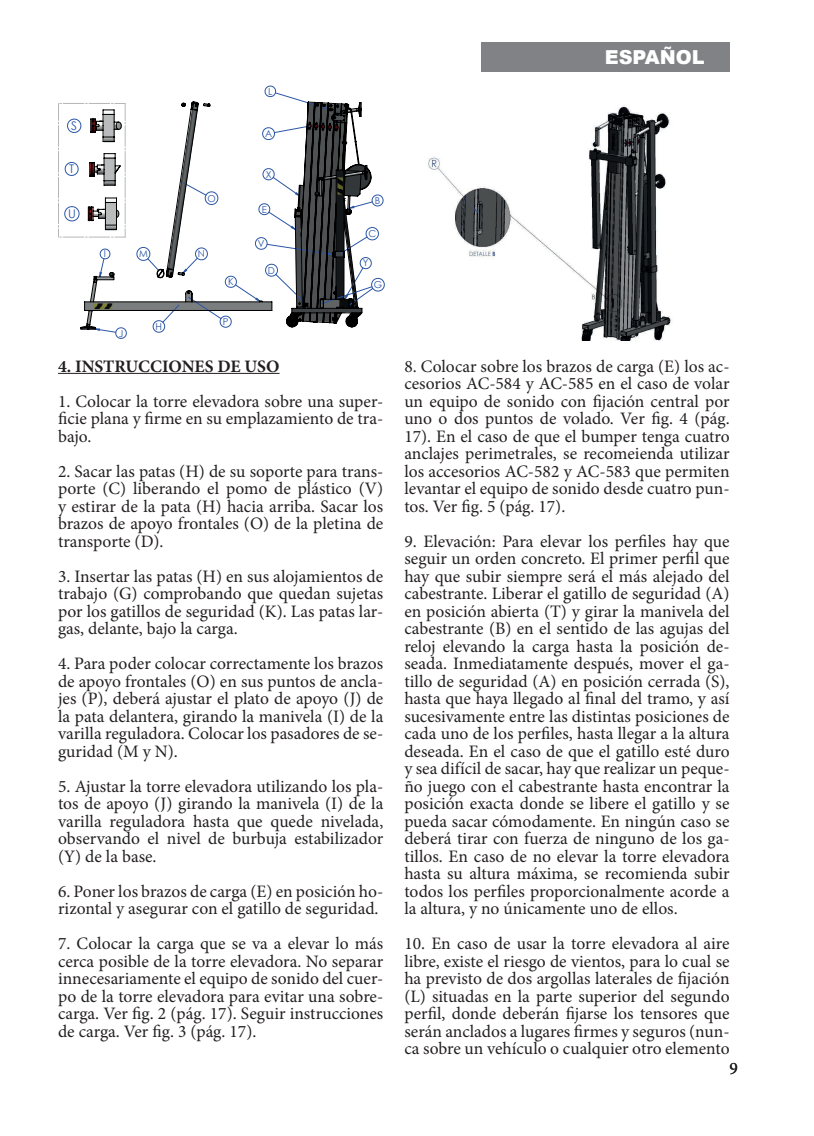
<style>
.page{position:relative;width:814px;height:1136px;background:#fff}
.page>*{position:absolute;margin:0;border:0;box-sizing:border-box;transform-origin:0 0}
.t1{font:900 19.25px "Arial";color:#fff}
.Texto{font:17.5px/17.5px "Minion Pro";color:#231f20;text-align:justify}
._1__Introducción{font:700 17.5px "Minion Pro";color:#231f20}
.t2{font:11.9px "Century Gothic";color:#2a56a5}
.t3{font:9.62px "Century Gothic";color:#2a56a5}
</style>
<div class="page">
<div style="left:481px;top:42px;width:248px;height:30px;background:#808285"></div>
<hr style="left:58px;top:373px;width:221px;height:1px;background:#231f20">
<img style="left:428px;top:105px;width:244px;height:236px">
<svg style="left:95px;top:128px;width:259px;height:202px"></svg>
<svg style="left:58px;top:102px;width:214px;height:227px"></svg>
<svg style="left:286px;top:102px;width:85px;height:225px"></svg>
<p class="t2" style="left:71px;top:117px;width:7px">S</p>
<p class="t2" style="left:69px;top:161px;width:7px">T</p>
<p class="t2" style="left:68px;top:205px;width:9px">U</p>
<p class="t3" style="left:207px;top:191px;width:10px">O</p>
<p class="t3" style="left:104px;top:247px;width:4px">I</p>
<p class="t3" style="left:139px;top:247px;width:10px">M</p>
<p class="t3" style="left:198px;top:247px;width:9px">N</p>
<p class="t3" style="left:119px;top:326px;width:6px">J</p>
<p class="t3" style="left:156px;top:320px;width:8px">H</p>
<p class="t3" style="left:228px;top:275px;width:7px">K</p>
<p class="t3" style="left:223px;top:315px;width:7px">P</p>
<p class="t3" style="left:268px;top:85px;width:6px">L</p>
<p class="t3" style="left:265px;top:127px;width:9px">A</p>
<p class="t3" style="left:266px;top:167px;width:7px">X</p>
<p class="t3" style="left:262px;top:202px;width:7px">E</p>
<p class="t3" style="left:258px;top:237px;width:8px">V</p>
<p class="t3" style="left:268px;top:263px;width:9px">D</p>
<p class="t3" style="left:375px;top:194px;width:7px">B</p>
<p class="t3" style="left:368px;top:227px;width:9px">C</p>
<p class="t3" style="left:363px;top:256px;width:7px">Y</p>
<p class="t3" style="left:374px;top:278px;width:10px">G</p>
<p class="_1__Introducción" style="left:58px;top:354px;width:223px">4. INSTRUCCIONES DE USO</p>
<p class="Texto" style="left:58px;top:392px;width:327px">1. Colocar la torre elevadora sobre una super&shy;ficie plana y firme en su emplazamiento de tra&shy;bajo.</p>
<p class="Texto" style="left:58px;top:462px;width:327px">2. Sacar las patas (H) de su soporte para trans&shy;porte (C) liberando el pomo de plástico (V) y estirar de la pata (H) hacia arriba. Sacar los brazos de apoyo frontales (O) de la pletina de transporte (D).</p>
<p class="Texto" style="left:58px;top:567px;width:327px">3. Insertar las patas (H) en sus alojamientos de trabajo (G) comprobando que quedan sujetas por los gatillos de seguridad (K). Las patas lar&shy;gas, delante, bajo la carga.</p>
<p class="Texto" style="left:58px;top:655px;width:327px">4. Para poder colocar correctamente los brazos de apoyo frontales (O) en sus puntos de ancla&shy;jes (P), deberá ajustar el plato de apoyo (J) de la pata delantera, girando la manivela (I) de la varilla reguladora. Colocar los pasadores de se&shy;guridad (M y N).</p>
<p class="Texto" style="left:58px;top:777px;width:327px">5. Ajustar la torre elevadora utilizando los pla&shy;tos de apoyo (J) girando la manivela (I) de la varilla reguladora hasta que quede nivelada, observando el nivel de burbuja estabilizador (Y) de la base.</p>
<p class="Texto" style="left:58px;top:882px;width:327px">6. Poner los brazos de carga (E) en posición ho&shy;rizontal y asegurar con el gatillo de seguridad.</p>
<p class="Texto" style="left:58px;top:935px;width:327px">7. Colocar la carga que se va a elevar lo más cerca posible de la torre elevadora. No separar innecesariamente el equipo de sonido del cuer&shy;po de la torre elevadora para evitar una sobre&shy;carga. Ver fig. 2 (pág. 17). Seguir instrucciones de carga. Ver fig. 3 (pág. 17).</p>
<p class="t1" style="left:604px;top:43px;width:101px">ESPAÑOL</p>
<p class="Texto" style="left:404px;top:357px;width:327px">8. Colocar sobre los brazos de carga (E) los ac&shy;cesorios AC-584 y AC-585 en el caso de volar un equipo de sonido con fijación central por uno o dos puntos de volado. Ver fig. 4 (pág.<br>17). En el caso de que el bumper tenga cuatro anclajes perimetrales, se recomeienda utilizar los accesorios AC-582 y AC-583 que permiten levantar el equipo de sonido desde cuatro pun&shy;tos. Ver fig. 5 (pág. 17).</p>
<p class="Texto" style="left:404px;top:532px;width:327px">9. Elevación: Para elevar los perfiles hay que seguir un orden concreto. El primer perfil que hay que subir siempre será el más alejado del cabestrante. Liberar el gatillo de seguridad (A) en posición abierta (T) y girar la manivela del cabestrante (B) en el sentido de las agujas del reloj elevando la carga hasta la posición de&shy;seada. Inmediatamente después, mover el ga&shy;tillo de seguridad (A) en posición cerrada (S), hasta que haya llegado al final del tramo, y así sucesivamente entre las distintas posiciones de cada uno de los perfiles, hasta llegar a la altura deseada. En el caso de que el gatillo esté duro y sea difícil de sacar, hay que realizar un peque&shy;ño juego con el cabestrante hasta encontrar la posición exacta donde se libere el gatillo y se pueda sacar cómodamente. En ningún caso se deberá tirar con fuerza de ninguno de los ga&shy;tillos. En caso de no elevar la torre elevadora hasta su altura máxima, se recomienda subir todos los perfiles proporcionalmente acorde a la altura, y no únicamente uno de ellos.</p>
<p class="Texto" style="left:404px;top:935px;width:327px">10. En caso de usar la torre elevadora al aire libre, existe el riesgo de vientos, para lo cual se ha previsto de dos argollas laterales de fijación (L) situadas en la parte superior del segundo perfil, donde deberán fijarse los tensores que serán anclados a lugares firmes y seguros (nun&shy;ca sobre un vehículo o cualquier otro elemento</p>
<p class="Texto" style="left:729px;top:1060px;width:10px">9</p>
</div>
